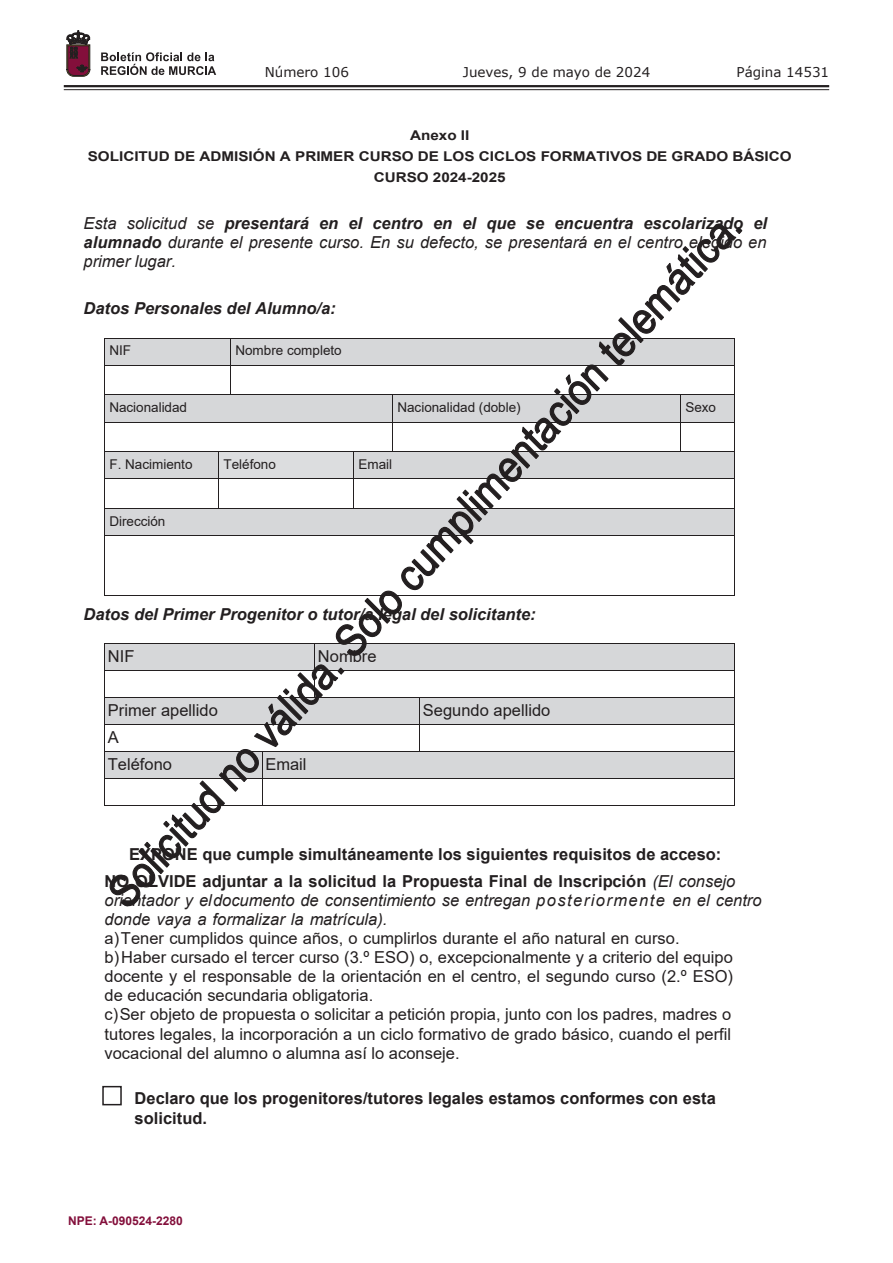
<style>
.page{position:relative;width:893px;height:1263px;background:#fff}
.page>*{position:absolute;margin:0;border:0;box-sizing:border-box;transform-origin:0 0}
.t1{font:16.5px/19px "Arial";color:#231f20}
.t2{font:italic 16.5px/19px "Arial";color:#231f20;text-align:justify}
.t3{font:700 16.5px/26.7px "Arial";color:#231f20}
.t4{font:italic 700 16.5px "Arial";color:#231f20}
.t5{font:700 13.5px/21px "Arial";color:#231f20;text-align:center;scale:1.13 1}
.t6{font:13.5px "Arial";color:#231f20}
.t7{font:13.5px "Verdana";color:#231f20}
.t8{font:700 12px "Arial";color:#830f3b}
.s1{font-weight:700}
.s2{font-weight:400;font-style:italic}
</style>
<div class="page">
<hr style="left:64px;top:85px;width:765px;height:2px;background:#231f20">
<hr style="left:64px;top:89px;width:765px;height:1px;background:#231f20">
<svg style="left:101px;top:52px;width:115px;height:23px"></svg>
<svg style="left:67px;top:31px;width:23px;height:45px"></svg>
<div style="left:102px;top:1086px;width:20px;height:19px;border:2px solid #231f20"></div>
<svg style="left:104px;top:223px;width:638px;height:684px"></svg>
<div style="left:736px;top:227px;width:6px;height:7px;border:1px solid #231f20;border-radius:50%"></div>
<p class="t7" style="left:265px;top:62px;width:86px">Número 106</p>
<p class="t7" style="left:463px;top:62px;width:189px">Jueves, 9 de mayo de 2024</p>
<p class="t7" style="left:736px;top:62px;width:94px">Página 14531</p>
<p class="t5" style="left:88px;top:125px;width:624px">Anexo II<br>SOLICITUD DE ADMISIÓN A PRIMER CURSO DE LOS CICLOS FORMATIVOS DE GRADO BÁSICO<br>CURSO 2024-2025</p>
<p class="t2" style="left:84px;top:214px;width:685px">Esta solicitud se <span class="s1">presentará en el centro en el que se encuentra escolarizado el alumnado</span> durante el presente curso. En su defecto, se presentará en el centro elegido en primer lugar.</p>
<p class="t4" style="left:84px;top:297px;width:254px">Datos Personales del Alumno/a:</p>
<p class="t6" style="left:109px;top:341px;width:23px">NIF</p>
<p class="t6" style="left:235px;top:341px;width:108px">Nombre completo</p>
<p class="t6" style="left:109px;top:398px;width:79px">Nacionalidad</p>
<p class="t6" style="left:397px;top:398px;width:125px">Nacionalidad (doble)</p>
<p class="t6" style="left:685px;top:398px;width:32px">Sexo</p>
<p class="t6" style="left:109px;top:455px;width:85px">F. Nacimiento</p>
<p class="t6" style="left:223px;top:455px;width:54px">Teléfono</p>
<p class="t6" style="left:358px;top:455px;width:35px">Email</p>
<p class="t6" style="left:109px;top:512px;width:58px">Dirección</p>
<p class="t4" style="left:84px;top:604px;width:454px">Datos del Primer Progenitor o tutor/a legal del solicitante:</p>
<p class="t1" style="left:108px;top:647px;width:28px">NIF</p>
<p class="t1" style="left:318px;top:647px;width:60px">Nombre</p>
<p class="t1" style="left:108px;top:701px;width:112px">Primer apellido</p>
<p class="t1" style="left:423px;top:701px;width:129px">Segundo apellido</p>
<p class="t1" style="left:108px;top:724px;width:66px;line-height:27px">A<br>Teléfono</p>
<p class="t1" style="left:265px;top:755px;width:43px">Email</p>
<p class="t3" style="left:105px;top:841px;width:632px;text-indent:25px">EXPONE que cumple simultáneamente los siguientes requisitos de acceso:<br>NO OLVIDE adjuntar a la solicitud la Propuesta Final de Inscripción <span class="s2">(El consejo</span></p>
<p class="t2" style="left:105px;top:891px;width:659px">orientador y el documento de consentimiento se entregan posteriormente en el centro donde vaya a formalizar la matrícula).</p>
<p class="t1" style="left:105px;top:928px;width:630px">a) Tener cumplidos quince años, o cumplirlos durante el año natural en curso.<br>b) Haber cursado el tercer curso (3.º ESO) o, excepcionalmente y a criterio del equipo docente y el responsable de la orientación en el centro, el segundo curso (2.º ESO) de educación secundaria obligatoria.<br>c) Ser objeto de propuesta o solicitar a petición propia, junto con los padres, madres o tutores legales, la incorporación a un ciclo formativo de grado básico, cuando el perfil vocacional del alumno o alumna así lo aconseje.</p>
<p class="t3" style="left:135px;top:1089px;width:583px;line-height:19.4px">Declaro que los progenitores/tutores legales estamos conformes con esta solicitud.</p>
<p class="t8" style="left:68px;top:1212px;width:116px">NPE: A-090524-2280</p>
</div>
